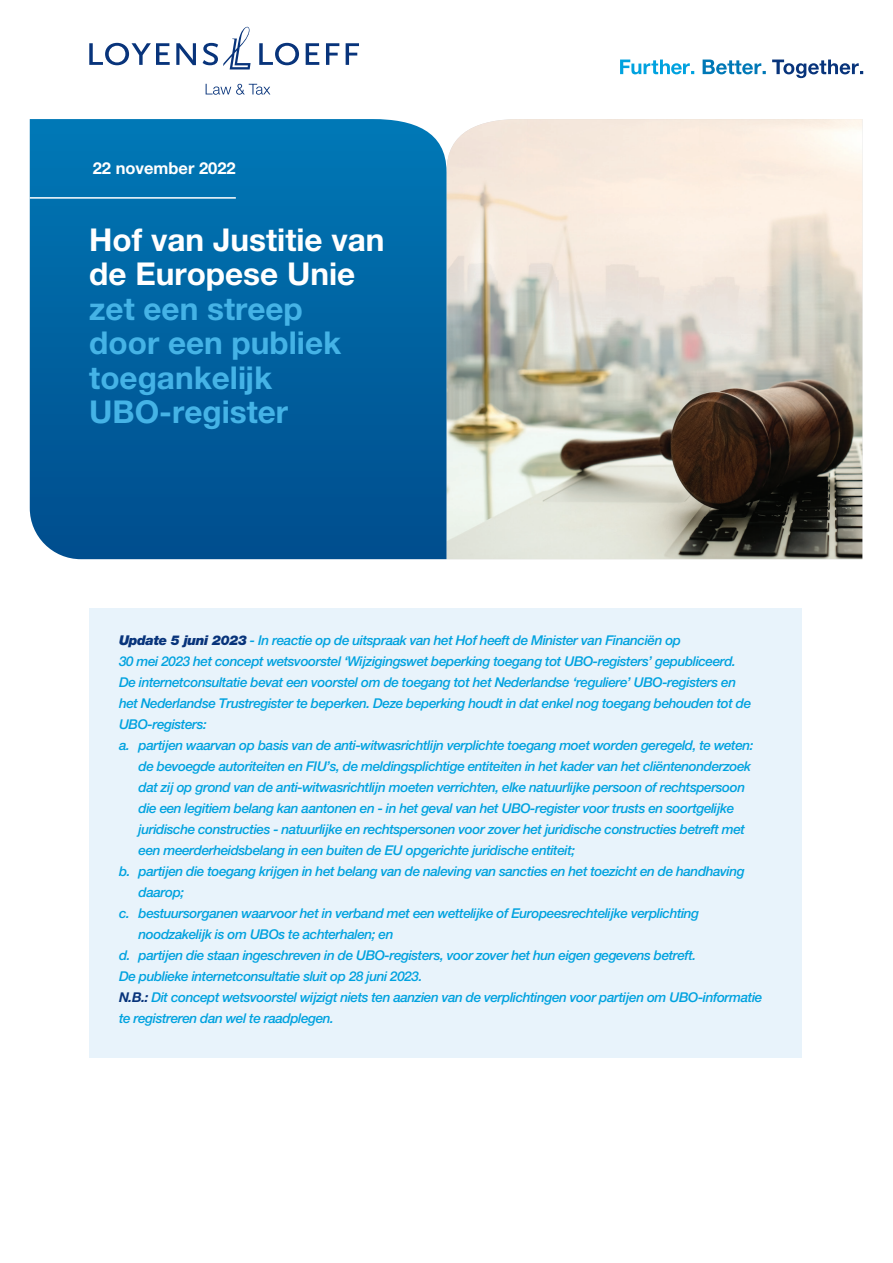
<style>
.page{position:relative;width:893px;height:1263px;background:#fff}
.page>*{position:absolute;margin:0;border:0;box-sizing:border-box;transform-origin:0 0}
.BODY_TEXT{font:700 31.5px/34.5px "Helvetica Neue LT Pro";color:#45b3e6}
.BODY_TEXT-2{font:700 31.5px/34.5px "Helvetica Neue LT Pro";color:#fff}
.DATE_OR_PG{font:700 16.5px "Helvetica Neue LT Pro";color:#fff}
.Subkop_donkerblauw_1{font:italic 500 13.5px/21px "Helvetica Neue LT Pro";letter-spacing:-.03em;color:#00a2df}
.s1{font-weight:900;color:#08347b}
.s2{font-weight:700;color:#08347b}
</style>
<div class="page">
<img style="left:446px;top:119px;width:416px;height:440px">
<svg style="left:772px;top:60px;width:91px;height:18px"></svg>
<svg style="left:703px;top:60px;width:63px;height:14px"></svg>
<svg style="left:620px;top:60px;width:74px;height:14px"></svg>
<svg style="left:30px;top:119px;width:416px;height:440px;background:#0163a1"></svg>
<svg style="left:259px;top:43px;width:40px;height:22px"></svg>
<svg style="left:306px;top:43px;width:13px;height:22px"></svg>
<svg style="left:326px;top:43px;width:13px;height:22px"></svg>
<svg style="left:346px;top:43px;width:13px;height:22px"></svg>
<svg style="left:89px;top:43px;width:81px;height:22px"></svg>
<svg style="left:176px;top:43px;width:20px;height:22px"></svg>
<svg style="left:203px;top:26px;width:48px;height:43px"></svg>
<svg style="left:206px;top:84px;width:64px;height:11px"></svg>
<hr style="left:30px;top:197px;width:206px;height:2px;background:#fff">
<div style="left:89px;top:608px;width:713px;height:449px;background:#e8f3fb"></div>
<p class="DATE_OR_PG" style="left:93px;top:158px;width:145px">22 november 2022</p>
<p class="BODY_TEXT-2" style="left:89px;top:221px;width:297px">Hof van Justitie van de Europese Unie</p>
<p class="BODY_TEXT" style="left:89px;top:290px;width:253px">zet een streep door een publiek toegankelijk<br>UBO-register</p>
<p class="Subkop_donkerblauw_1" style="left:119px;top:630px;width:634px"><span class="s1">Update 5 juni 2023</span> - In reactie op de uitspraak van het Hof heeft de Minister van Financiën op<br>30 mei 2023 het concept wetsvoorstel ‘Wijzigingswet beperking toegang tot UBO-registers’ gepubliceerd.<br>De internetconsultatie bevat een voorstel om de toegang tot het Nederlandse ‘reguliere’ UBO-registers en het Nederlandse Trustregister te beperken. Deze beperking houdt in dat enkel nog toegang behouden tot de UBO-registers:</p>
<p class="Subkop_donkerblauw_1" style="left:139px;top:735px;width:616px;text-indent:-20px">a. partijen waarvan op basis van de anti-witwasrichtlijn verplichte toegang moet worden geregeld, te weten: de bevoegde autoriteiten en FIU’s, de meldingsplichtige entiteiten in het kader van het cliëntenonderzoek dat zij op grond van de anti-witwasrichtlijn moeten verrichten, elke natuurlijke persoon of rechtspersoon die een legitiem belang kan aantonen en - in het geval van het UBO-register voor trusts en soortgelijke juridische constructies - natuurlijke en rechtspersonen voor zover het juridische constructies betreft met een meerderheidsbelang in een buiten de EU opgerichte juridische entiteit;</p>
<p class="Subkop_donkerblauw_1" style="left:139px;top:861px;width:608px;text-indent:-20px">b. partijen die toegang krijgen in het belang van de naleving van sancties en het toezicht en de handhaving daarop;</p>
<p class="Subkop_donkerblauw_1" style="left:139px;top:903px;width:562px;text-indent:-20px">c. bestuursorganen waarvoor het in verband met een wettelijke of Europeesrechtelijke verplichting noodzakelijk is om UBOs te achterhalen; en</p>
<p class="Subkop_donkerblauw_1" style="left:119px;top:945px;width:579px">d. partijen die staan ingeschreven in de UBO-registers, voor zover het hun eigen gegevens betreft.</p>
<p class="Subkop_donkerblauw_1" style="left:119px;top:966px;width:305px">De publieke internetconsultatie sluit op 28 juni 2023.</p>
<p class="Subkop_donkerblauw_1" style="left:119px;top:987px;width:645px"><span class="s2">N.B.:</span> Dit concept wetsvoorstel wijzigt niets ten aanzien van de verplichtingen voor partijen om UBO-informatie te registreren dan wel te raadplegen.</p>
</div>
